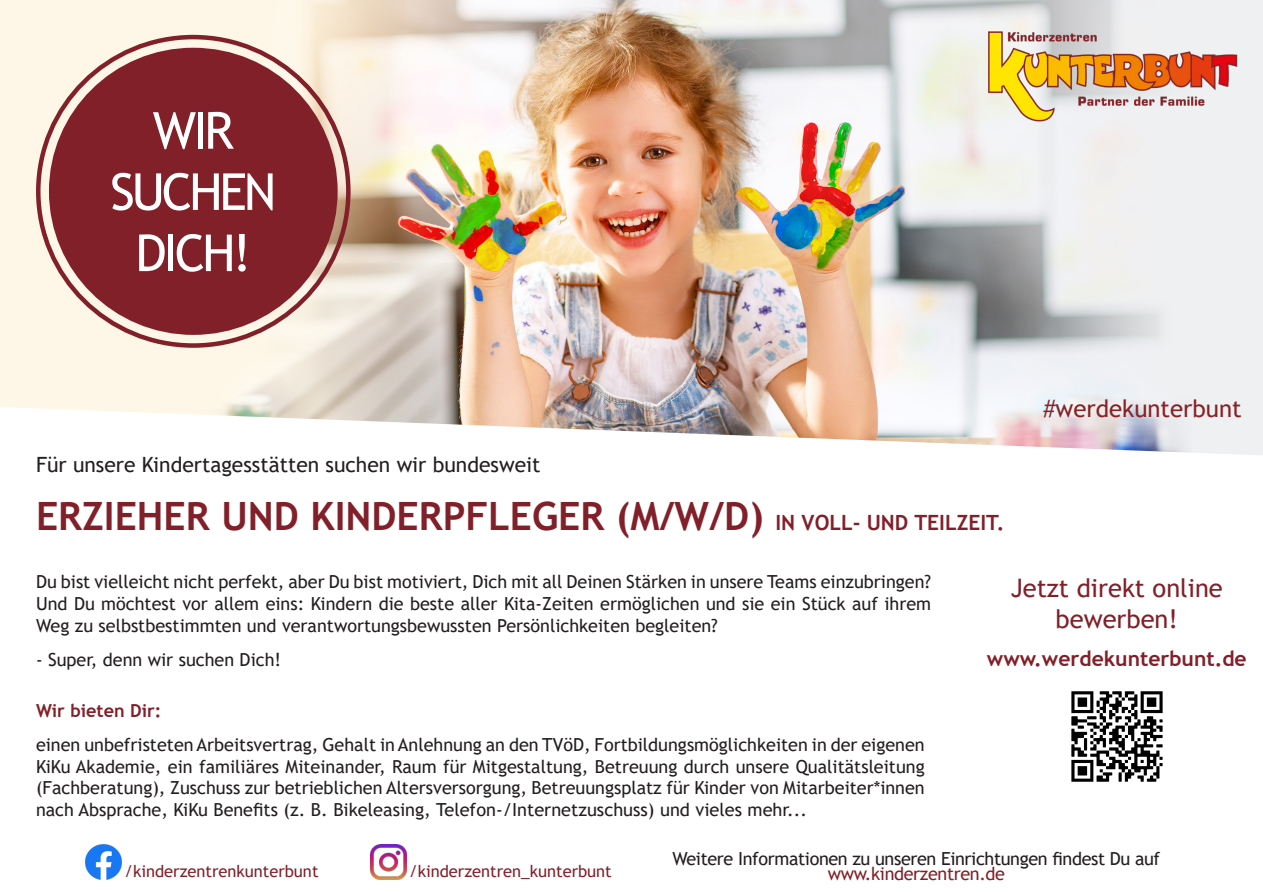
<style>
.page{position:relative;width:1263px;height:893px;background:#fff}
.page>*{position:absolute;margin:0;border:0;box-sizing:border-box;transform-origin:0 0}
.t1{font:51px/61.2px "Trebuchet MS";letter-spacing:-.06em;color:#fff;text-align:center}
.t2{font:700 39px "Trebuchet MS";color:#82202a}
.t3{font:25.5px/30.6px "Trebuchet MS";color:#82202a;text-align:center}
.t4{font:24px "Trebuchet MS";color:#872225}
.t5{font:21px "Trebuchet MS";color:#231f20}
.t6{font:700 21px "Trebuchet MS";color:#82202a}
.t7{font:18px/21.6px "Trebuchet MS";color:#231f20;text-align:justify}
.t8{font:18px "Trebuchet MS";letter-spacing:-.02em;color:#231f20}
.t9{font:18px "Trebuchet MS";letter-spacing:-.02em;color:#82202a}
.t10{font:700 18px "Trebuchet MS";color:#82202a}
.t11{font:16.5px "Trebuchet MS";color:#82202a}
.s1{font-size:21px}
</style>
<div class="page">
<img style="left:0;top:0;width:1263px;height:455px">
<img style="left:984px;top:27px;width:258px;height:97px">
<img style="left:86px;top:844px;width:35px;height:36px">
<img style="left:371px;top:844px;width:35px;height:36px">
<div style="left:49px;top:48px;width:289px;height:287px;background:#82202a;border-radius:50%"></div>
<img style="left:1071px;top:691px;width:92px;height:91px">
<p class="t1" style="left:110px;top:100px;width:168px">WIR<br>SUCHEN</p>
<p class="t1" style="left:135px;top:222px;width:117px">DICH!</p>
<p class="t4" style="left:1043px;top:394px;width:200px">#werdekunterbunt</p>
<p class="t5" style="left:36px;top:451px;width:506px">Für unsere Kindertagesstätten suchen wir bundesweit</p>
<p class="t2" style="left:36px;top:492px;width:970px">ERZIEHER UND KINDERPFLEGER (M/W/D) <span class="s1">IN VOLL- UND TEILZEIT.</span></p>
<p class="t7" style="left:36px;top:571px;width:897px">Du bist vielleicht nicht perfekt, aber Du bist motiviert, Dich mit all Deinen Stärken in unsere Teams einzubringen?<br>Und Du möchtest vor allem eins: Kindern die beste aller Kita-Zeiten ermöglichen und sie ein Stück auf ihrem Weg zu selbstbestimmten und verantwortungsbewussten Persönlichkeiten begleiten?</p>
<p class="t7" style="left:36px;top:649px;width:247px">- Super, denn wir suchen Dich!</p>
<p class="t10" style="left:36px;top:699px;width:127px">Wir bieten Dir:</p>
<p class="t7" style="left:36px;top:734px;width:890px">einen unbefristeten Arbeitsvertrag, Gehalt in Anlehnung an den TVöD, Fortbildungsmöglichkeiten in der eigenen KiKu Akademie, ein familiäres Miteinander, Raum für Mitgestaltung, Betreuung durch unsere Qualitätsleitung (Fachberatung), Zuschuss zur betrieblichen Altersversorgung, Betreuungsplatz für Kinder von Mitarbeiter*innen nach Absprache, KiKu Benefits (z. B. Bikeleasing, Telefon-/Internetzuschuss) und vieles mehr...</p>
<p class="t8" style="left:672px;top:847px;width:489px">Weitere Informationen zu unseren Einrichtungen findest Du auf</p>
<p class="t11" style="left:124px;top:861px;width:196px">/kinderzentrenkunterbunt</p>
<p class="t11" style="left:409px;top:861px;width:204px">/kinderzentren_kunterbunt</p>
<p class="t9" style="left:828px;top:862px;width:179px">www.kinderzentren.de</p>
<p class="t3" style="left:1011px;top:572px;width:214px">Jetzt direkt online bewerben!</p>
<p class="t6" style="left:987px;top:645px;width:261px">www.werdekunterbunt.de</p>
</div>
